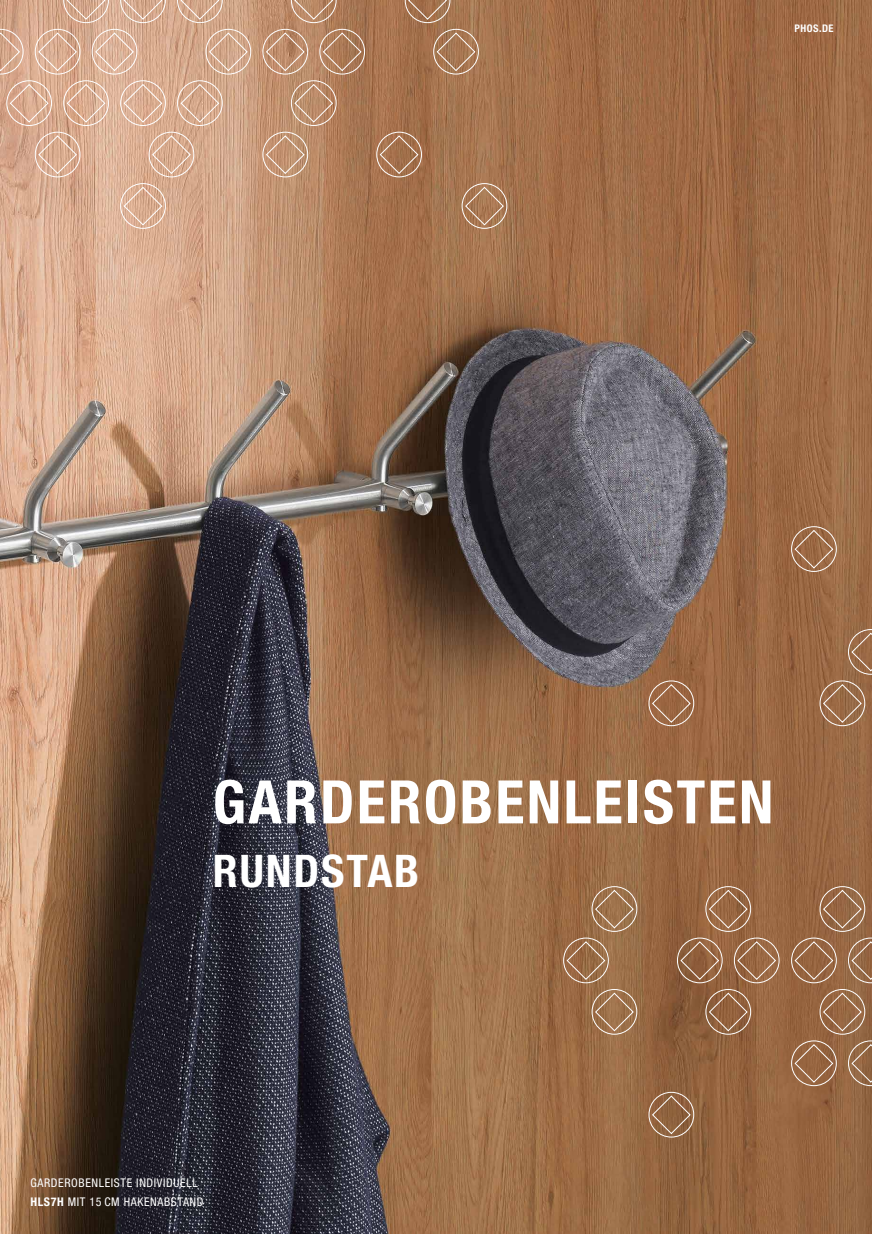
<style>
.page{position:relative;width:872px;height:1234px;background:#fff}
.page>*{position:absolute;margin:0;border:0;box-sizing:border-box;transform-origin:0 0}
.t1{font:700 condensed 60px "Helvetica Neue LT Std";letter-spacing:.04em;color:#fff}
.t2{font:700 condensed 45px "Helvetica Neue LT Std";letter-spacing:.04em;color:#fff}
.t3{font:condensed 12px/19.2px "Helvetica Neue LT Std";letter-spacing:.05em;color:#fff}
.t4{font:700 condensed 10.5px "Helvetica Neue LT Std";letter-spacing:.05em;color:#fff}
.s1{font-weight:700}
</style>
<div class="page">
<img style="left:0;top:0;width:872px;height:1233px">
<svg style="left:433px;top:29px;width:46px;height:46px;background:#b08665"></svg>
<svg style="left:376px;top:131px;width:46px;height:47px;background:#ae8060"></svg>
<svg style="left:404px;top:0;width:47px;height:23px"></svg>
<svg style="left:291px;top:0;width:46px;height:23px"></svg>
<svg style="left:177px;top:0;width:46px;height:23px"></svg>
<svg style="left:120px;top:0;width:46px;height:23px"></svg>
<svg style="left:63px;top:0;width:46px;height:23px"></svg>
<svg style="left:262px;top:29px;width:103px;height:149px;background:#ba8d6c"></svg>
<svg style="left:461px;top:183px;width:46px;height:46px;background:#b28765"></svg>
<svg style="left:0;top:29px;width:251px;height:200px;background:#d8ae93"></svg>
<svg style="left:648px;top:680px;width:46px;height:46px;background:#a67757"></svg>
<svg style="left:705px;top:885px;width:46px;height:46px;background:#a47756"></svg>
<svg style="left:591px;top:885px;width:46px;height:46px;background:#a6805d"></svg>
<svg style="left:648px;top:1091px;width:46px;height:46px;background:#9c7353"></svg>
<svg style="left:676px;top:937px;width:104px;height:97px;background:#9a6d4c"></svg>
<svg style="left:563px;top:937px;width:74px;height:97px;background:#a17753"></svg>
<svg style="left:819px;top:885px;width:46px;height:46px;background:#a17758"></svg>
<svg style="left:791px;top:526px;width:46px;height:46px;background:#a67a59"></svg>
<svg style="left:819px;top:628px;width:53px;height:98px;background:#a07452"></svg>
<svg style="left:791px;top:937px;width:81px;height:149px;background:#9e7150"></svg>
<p class="t4" style="left:794px;top:22px;width:41px">PHOS.DE</p>
<h1 class="t1" style="left:213px;top:765px;width:562px">GARDEROBENLEISTEN</h1>
<h2 class="t2" style="left:213px;top:843px;width:208px">RUNDSTAB</h2>
<p class="t3" style="left:30px;top:1172px;width:175px">GARDEROBENLEISTE INDIVIDUELL<br><span class="s1">HLS7H</span> MIT 15 CM HAKENABSTAND</p>
</div>
